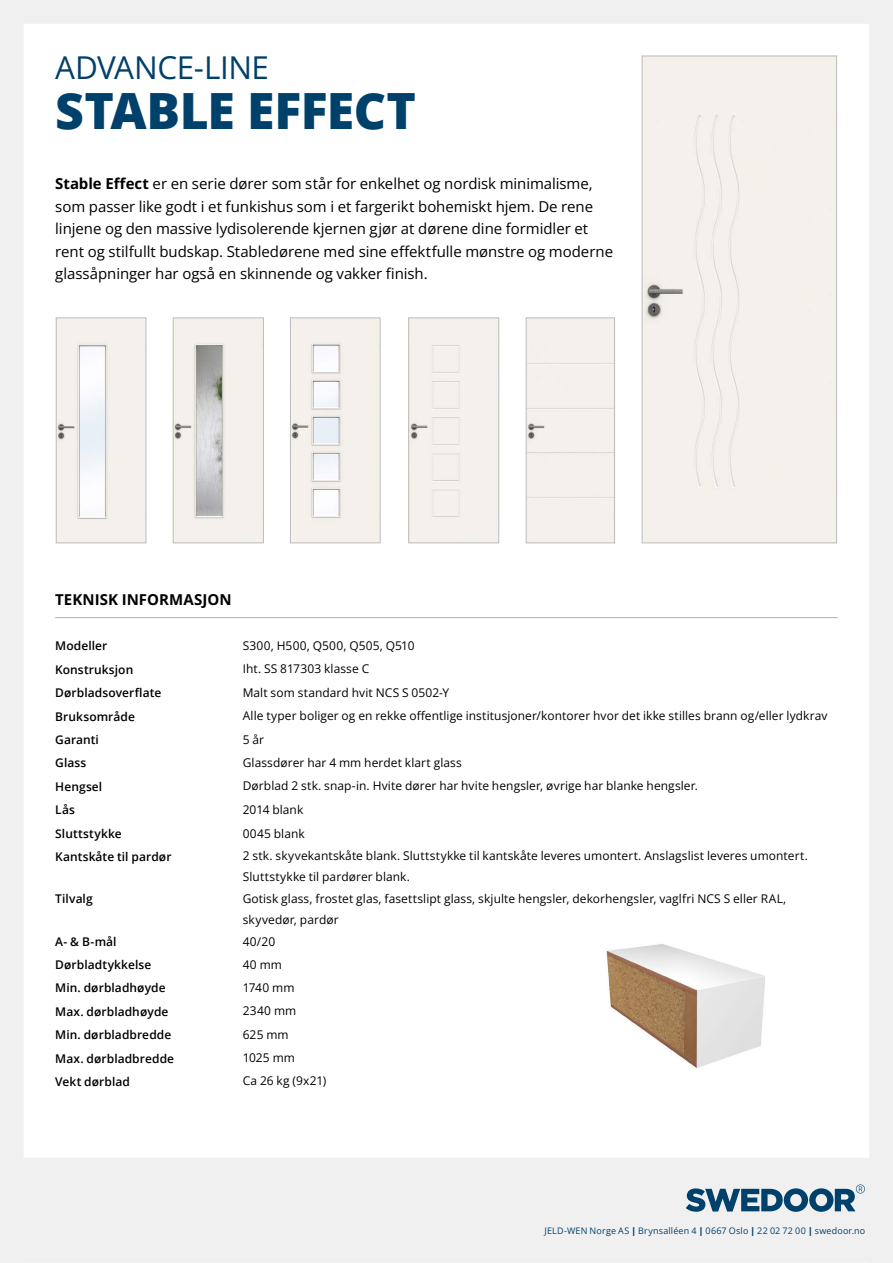
<style>
.page{position:relative;width:893px;height:1263px;background:#fff}
.page>*{position:absolute;margin:0;border:0;box-sizing:border-box;transform-origin:0 0}
.t1{font:800 49.95px "Open Sans";letter-spacing:-.01em;color:#00416b}
.t2{font:31.5px "Open Sans";letter-spacing:-.015em;color:#00416b}
.t3{font:15px/22.5px "Open Sans";letter-spacing:-.005em;color:#000}
.t4{font:700 15px "Open Sans";letter-spacing:.005em;color:#000}
.t5{font:12px/21px "Open Sans";letter-spacing:.005em;color:#000}
.t6{font:600 12px "Open Sans";letter-spacing:.005em;color:#000}
.t7{font:9px "Open Sans";letter-spacing:.02em;color:#00416b}
.s1{font-weight:700}
.s2{font-weight:800}
</style>
<div class="page">
<div style="left:0;top:0;width:893px;height:24px;background:#f0f0f1"></div>
<div style="left:869px;top:0;width:24px;height:1263px;background:#f0f0f1"></div>
<div style="left:0;top:0;width:24px;height:1263px;background:#f0f0f1"></div>
<div style="left:0;top:1158px;width:893px;height:105px;background:#f0f0f1"></div>
<svg style="left:686px;top:1184px;width:179px;height:28px"></svg>
<div style="left:644px;top:58px;width:191px;height:483px;background:#f4f1ec"></div>
<div style="left:642px;top:56px;width:195px;height:487px;border:1px solid #bbbdbe"></div>
<div style="left:410px;top:320px;width:87px;height:221px;background:#f4f1ec"></div>
<div style="left:408px;top:318px;width:91px;height:225px;border:1px solid #bbbdbe"></div>
<img style="left:58px;top:320px;width:86px;height:221px">
<div style="left:56px;top:318px;width:90px;height:225px;border:1px solid #bbbdbe"></div>
<img style="left:175px;top:320px;width:87px;height:221px">
<div style="left:173px;top:318px;width:91px;height:225px;border:1px solid #bbbdbe"></div>
<img style="left:292px;top:320px;width:86px;height:221px">
<div style="left:290px;top:318px;width:90px;height:225px;border:1px solid #bbbdbe"></div>
<hr style="left:55px;top:617px;width:783px;height:1px;background:#a9b8a8">
<img style="left:606px;top:944px;width:159px;height:124px">
<div style="left:528px;top:320px;width:85px;height:221px;background:#f4f1ec"></div>
<div style="left:526px;top:318px;width:89px;height:225px;border:1px solid #bbbdbe"></div>
<h2 class="t2" style="left:55px;top:46px;width:215px">ADVANCE-LINE</h2>
<h1 class="t1" style="left:55px;top:73px;width:362px">STABLE EFFECT</h1>
<p class="t3" style="left:55px;top:172px;width:559px"><span class="s1">Stable Effect</span> er en serie dører som står for enkelhet og nordisk minimalisme, som passer like godt i et funkishus som i et fargerikt bohemiskt hjem. De rene linjene og den massive lydisolerende kjernen gjør at dørene dine formidler et rent og stilfullt budskap. Stabledørene med sine effektfulle mønstre og moderne glassåpninger har også en skinnende og vakker finish.</p>
<p class="t4" style="left:55px;top:590px;width:178px">TEKNISK INFORMASJON</p>
<p class="t6" style="left:55px;top:638px;width:54px">Modeller</p>
<p class="t5" style="left:243px;top:635px;width:173px">S300, H500, Q500, Q505, Q510</p>
<p class="t6" style="left:55px;top:661px;width:80px">Konstruksjon</p>
<p class="t5" style="left:243px;top:658px;width:128px">Iht. SS 817303 klasse C</p>
<p class="t6" style="left:55px;top:685px;width:108px">Dørbladsoverflate</p>
<p class="t5" style="left:243px;top:681px;width:208px">Malt som standard hvit NCS S 0502-Y</p>
<p class="t6" style="left:55px;top:708px;width:81px">Bruksområde</p>
<p class="t5" style="left:243px;top:705px;width:586px">Alle typer boliger og en rekke offentlige institusjoner/kontorer hvor det ikke stilles brann og/eller lydkrav</p>
<p class="t6" style="left:55px;top:731px;width:45px">Garanti</p>
<p class="t5" style="left:243px;top:729px;width:23px">5 år</p>
<p class="t6" style="left:55px;top:755px;width:33px">Glass</p>
<p class="t5" style="left:243px;top:752px;width:221px">Glassdører har 4 mm herdet klart glass</p>
<p class="t6" style="left:55px;top:778px;width:49px">Hengsel</p>
<p class="t5" style="left:243px;top:775px;width:457px">Dørblad 2 stk. snap-in. Hvite dører har hvite hengsler, øvrige har blanke hengsler.</p>
<p class="t6" style="left:55px;top:801px;width:21px">Lås</p>
<p class="t5" style="left:243px;top:799px;width:62px">2014 blank</p>
<p class="t6" style="left:55px;top:825px;width:68px">Sluttstykke</p>
<p class="t5" style="left:243px;top:822px;width:64px">0045 blank</p>
<p class="t6" style="left:55px;top:848px;width:118px">Kantskåte til pardør</p>
<p class="t5" style="left:243px;top:845px;width:567px">2 stk. skyvekantskåte blank. Sluttstykke til kantskåte leveres umontert. Anslagslist leveres umontert.<br>Sluttstykke til pardører blank.</p>
<p class="t6" style="left:55px;top:891px;width:39px">Tilvalg</p>
<p class="t5" style="left:243px;top:887px;width:545px">Gotisk glass, frostet glas, fasettslipt glass, skjulte hengsler, dekorhengsler, vaglfri NCS S eller RAL, skyvedør, pardør</p>
<p class="t6" style="left:55px;top:933px;width:63px">A- &amp; B-mål</p>
<p class="t5" style="left:243px;top:930px;width:34px">40/20</p>
<p class="t6" style="left:55px;top:956px;width:98px">Dørbladtykkelse</p>
<p class="t5" style="left:243px;top:954px;width:41px">40 mm</p>
<p class="t6" style="left:55px;top:980px;width:112px">Min. dørbladhøyde</p>
<p class="t5" style="left:243px;top:976px;width:53px">1740 mm</p>
<p class="t6" style="left:55px;top:1003px;width:115px">Max. dørbladhøyde</p>
<p class="t5" style="left:243px;top:1000px;width:55px">2340 mm</p>
<p class="t6" style="left:55px;top:1026px;width:118px">Min. dørbladbredde</p>
<p class="t5" style="left:243px;top:1024px;width:47px">625 mm</p>
<p class="t6" style="left:55px;top:1050px;width:120px">Max. dørbladbredde</p>
<p class="t5" style="left:243px;top:1047px;width:54px">1025 mm</p>
<p class="t6" style="left:55px;top:1073px;width:76px">Vekt dørblad</p>
<p class="t5" style="left:243px;top:1070px;width:85px">Ca 26 kg (9x21)</p>
<p class="t7" style="left:544px;top:1225px;width:322px">JELD-WEN Norge AS <span class="s2">|</span> Brynsalléen 4 <span class="s2">|</span> 0667 Oslo <span class="s2">|</span> 22 02 72 00 <span class="s2">|</span> swedoor.no</p>
</div>
